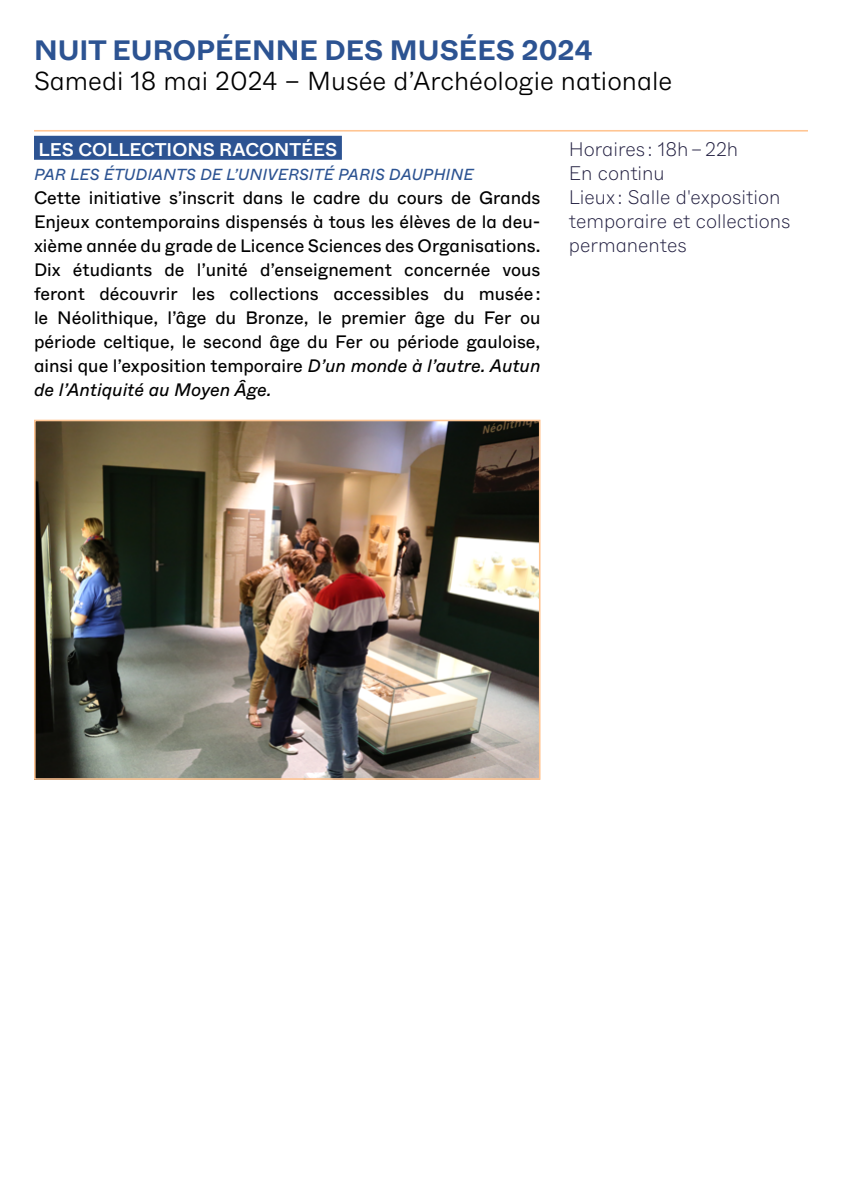
<style>
.page{position:relative;width:842px;height:1191px;background:#fff}
.page>*{position:absolute;margin:0;border:0;box-sizing:border-box;transform-origin:0 0}
.t1{font:700 28px "ABC Whyte";color:#2c5392}
.t2{font:300 26px "ABC Whyte";color:#000}
.t3{font:200 19.6px/24px "ABC Whyte";color:#1f1c3e}
.t4{font:500 18.4px "ABC Whyte";color:#fff}
.t5{font:18px/24px "ABC Whyte";color:#000;text-align:justify}
.t6{font:italic 16px "ABC Whyte";color:#2c5392}
.s1{font-style:italic}
</style>
<div class="page">
<hr style="left:34px;top:130px;width:774px;height:2px;background:#ffc593">
<div style="left:34px;top:136px;width:308px;height:24px;background:#2c5392"></div>
<img style="left:37px;top:423px;width:500px;height:354px">
<div style="left:34px;top:420px;width:506px;height:360px;border:2px solid #ffc593"></div>
<h1 class="t1" style="left:34px;top:32px;width:560px">NUIT EUROPÉENNE DES MUSÉES 2024</h1>
<h2 class="t2" style="left:34px;top:64px;width:640px">Samedi 18 mai 2024 – Musée d’Archéologie nationale</h2>
<p class="t4" style="left:39px;top:137px;width:300px">LES COLLECTIONS RACONTÉES</p>
<p class="t6" style="left:34px;top:164px;width:441px">PAR LES ÉTUDIANTS DE L’UNIVERSITÉ PARIS DAUPHINE</p>
<p class="t5" style="left:34px;top:185px;width:508px">Cette initiative s’inscrit dans le cadre du cours de Grands Enjeux contemporains dispensés à tous les élèves de la deu&shy;xième année du grade de Licence Sciences des Organisations.<br>Dix étudiants de l’unité d’enseignement concernée vous feront découvrir les collections accessibles du musée : le Néolithique, l’âge du Bronze, le premier âge du Fer ou période celtique, le second âge du Fer ou période gauloise, ainsi que l’exposition temporaire <span class="s1">D’un monde à l’autre. Autun de l’Antiquité au Moyen Âge.</span></p>
<p class="t3" style="left:569px;top:137px;width:223px">Horaires : 18h – 22h<br>En continu<br>Lieux : Salle d'exposition temporaire et collections permanentes</p>
</div>
